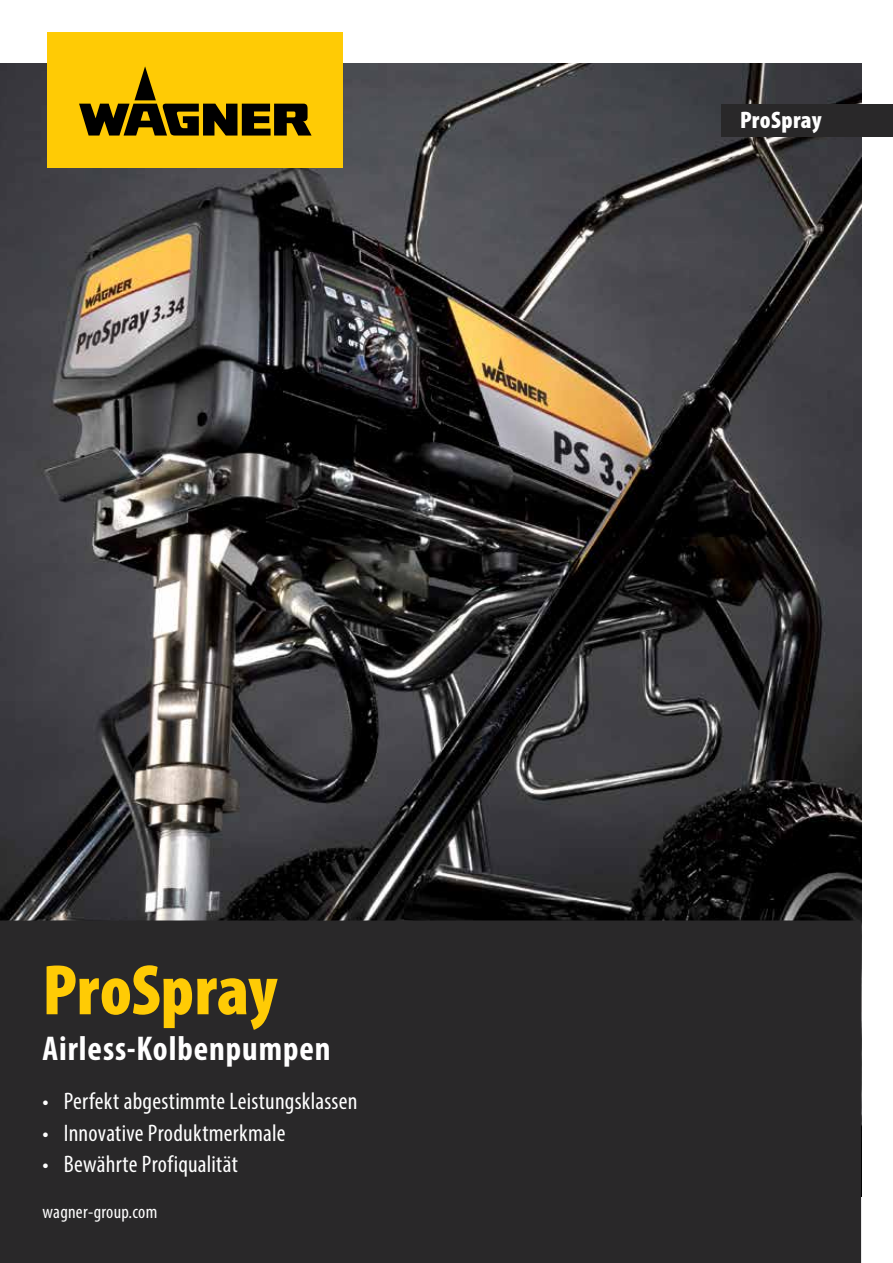
<style>
.page{position:relative;width:893px;height:1263px;background:#fff}
.page>*{position:absolute;margin:0;border:0;box-sizing:border-box;transform-origin:0 0}
.t1{font:900 condensed 72px "Myriad Pro";color:#ffcb05}
.t2{font:700 condensed 34.5px "Myriad Pro";letter-spacing:.025em;color:#fff}
.t3{font:condensed 24px "Myriad Pro";letter-spacing:.01em;color:#fff}
.t4{font:900 condensed 24px "Myriad Pro";letter-spacing:.015em;color:#fff}
.t5{font:condensed 18.75px "Myriad Pro";letter-spacing:.015em;color:#fff}
</style>
<div class="page">
<img style="left:0;top:64px;width:861px;height:856px">
<div style="left:0;top:920px;width:861px;height:343px;background:#292829"></div>
<div style="left:722px;top:104px;width:171px;height:32px;background:#292829"></div>
<div style="left:48px;top:32px;width:295px;height:135px;background:#ffcb05"></div>
<svg style="left:79px;top:66px;width:233px;height:70px"></svg>
<h1 class="t1" style="left:43px;top:944px;width:236px">ProSpray</h1>
<h2 class="t2" style="left:43px;top:1027px;width:290px">Airless-Kolbenpumpen</h2>
<p class="t3" style="left:43px;top:1087px;width:317px">• Perfekt abgestimmte Leistungsklassen</p>
<p class="t3" style="left:43px;top:1118px;width:244px">• Innovative Produktmerkmale</p>
<p class="t3" style="left:43px;top:1150px;width:197px">• Bewährte Profiqualität</p>
<p class="t5" style="left:43px;top:1200px;width:116px">wagner-group.com</p>
<p class="t4" style="left:740px;top:104px;width:83px">ProSpray</p>
</div>
